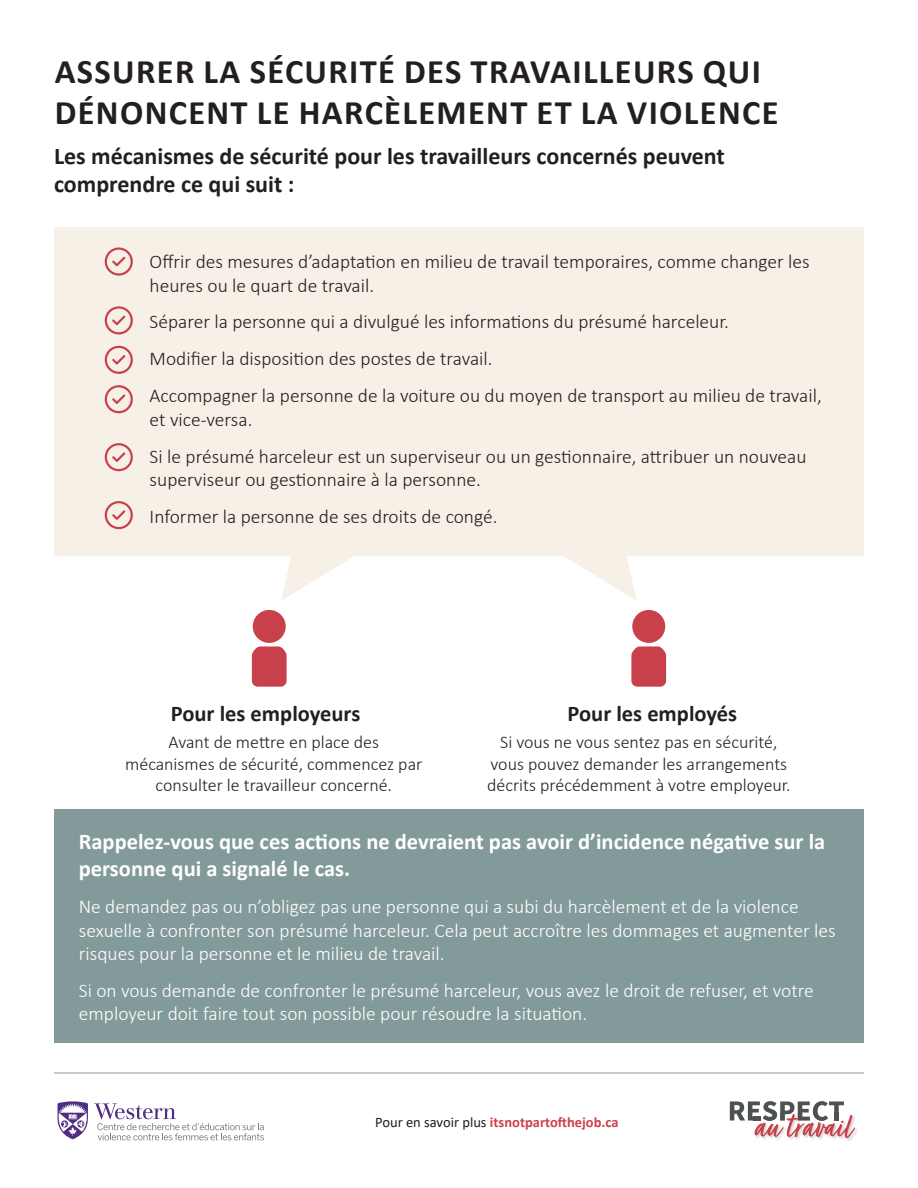
<style>
.page{position:relative;width:918px;height:1188px;background:#fff}
.page>*{position:absolute;margin:0;border:0;box-sizing:border-box;transform-origin:0 0}
.Heading_1{font:700 34.5px/41.4px "Calibri";letter-spacing:.04em;color:#231f20}
.Heading_2{font:700 24px/28.8px "Calibri";color:#231f20}
.Paragraph_-_Regular_11_5pt{font:700 22.5px/27px "Calibri";color:#fff}
.Paragraph_-_Regular_11_5pt-2{font:700 22.5px "Calibri";color:#231f20}
.Paragraph_-_Regular_11_5pt-3{font:300 19.5px/23.4px "Calibri";color:#231f20}
.Paragraph_-_Regular_11_5pt-4{font:300 19.5px/23.4px "Calibri";color:#fff}
.Paragraph_-_Regular_11_5pt-5{font:300 18px/21.6px "Calibri";color:#231f20;text-align:center}
.t1{font:700 14.55px "Calibri";color:#cb414b}
.s1{font-weight:400;color:#231f20}
</style>
<div class="page">
<div style="left:54px;top:810px;width:810px;height:233px;background:#839a9a"></div>
<div style="left:54px;top:227px;width:810px;height:328px;background:#f6f0e7"></div>
<div style="left:632px;top:610px;width:33px;height:33px;background:#c7404a;border-radius:50%"></div>
<svg style="left:631px;top:646px;width:35px;height:41px"></svg>
<svg style="left:541px;top:555px;width:96px;height:45px"></svg>
<div style="left:253px;top:610px;width:33px;height:33px;background:#c7404a;border-radius:50%"></div>
<svg style="left:252px;top:646px;width:35px;height:41px"></svg>
<svg style="left:281px;top:555px;width:96px;height:45px"></svg>
<svg style="left:105px;top:306px;width:28px;height:28px"></svg>
<svg style="left:105px;top:248px;width:28px;height:28px"></svg>
<svg style="left:105px;top:346px;width:28px;height:28px"></svg>
<svg style="left:105px;top:385px;width:28px;height:28px"></svg>
<svg style="left:105px;top:443px;width:28px;height:28px"></svg>
<svg style="left:105px;top:501px;width:28px;height:28px"></svg>
<hr style="left:54px;top:1073px;width:810px;height:1px;background:#939598">
<svg style="left:58px;top:1101px;width:30px;height:38px"></svg>
<svg style="left:94px;top:1103px;width:170px;height:37px"></svg>
<img style="left:762px;top:1128px;width:96px;height:13px">
<svg style="left:730px;top:1101px;width:125px;height:37px"></svg>
<h1 class="Heading_1" style="left:55px;top:50px;width:725px">ASSURER LA SÉCURITÉ DES TRAVAILLEURS QUI<br>DÉNONCENT LE HARCÈLEMENT ET LA VIOLENCE</h1>
<h2 class="Heading_2" style="left:54px;top:141px;width:672px">Les mécanismes de sécurité pour les travailleurs concernés peuvent comprendre ce qui suit :</h2>
<p class="Paragraph_-_Regular_11_5pt-3" style="left:150px;top:250px;width:662px">Offrir des mesures d’adaptation en milieu de travail temporaires, comme changer les heures ou le quart de travail.</p>
<p class="Paragraph_-_Regular_11_5pt-3" style="left:150px;top:310px;width:581px">Séparer la personne qui a divulgué les informations du présumé harceleur.</p>
<p class="Paragraph_-_Regular_11_5pt-3" style="left:150px;top:347px;width:344px">Modifier la disposition des postes de travail.</p>
<p class="Paragraph_-_Regular_11_5pt-3" style="left:150px;top:384px;width:674px">Accompagner la personne de la voiture ou du moyen de transport au milieu de travail, et vice-versa.</p>
<p class="Paragraph_-_Regular_11_5pt-3" style="left:150px;top:444px;width:658px">Si le présumé harceleur est un superviseur ou un gestionnaire, attribuer un nouveau superviseur ou gestionnaire à la personne.</p>
<p class="Paragraph_-_Regular_11_5pt-3" style="left:150px;top:504px;width:349px">Informer la personne de ses droits de congé.</p>
<p class="Paragraph_-_Regular_11_5pt-2" style="left:568px;top:698px;width:171px">Pour les employés</p>
<p class="Paragraph_-_Regular_11_5pt-5" style="left:487px;top:731px;width:305px">Si vous ne vous sentez pas en sécurité, vous pouvez demander les arrangements décrits précédemment à votre employeur.</p>
<p class="Paragraph_-_Regular_11_5pt" style="left:79px;top:828px;width:748px">Rappelez-vous que ces actions ne devraient pas avoir d’incidence négative sur la personne qui a signalé le cas.</p>
<p class="Paragraph_-_Regular_11_5pt-4" style="left:79px;top:895px;width:758px">Ne demandez pas ou n’obligez pas une personne qui a subi du harcèlement et de la violence sexuelle à confronter son présumé harceleur. Cela peut accroître les dommages et augmenter les risques pour la personne et le milieu de travail.</p>
<p class="Paragraph_-_Regular_11_5pt-4" style="left:79px;top:978px;width:737px">Si on vous demande de confronter le présumé harceleur, vous avez le droit de refuser, et votre employeur doit faire tout son possible pour résoudre la situation.</p>
<p class="Paragraph_-_Regular_11_5pt-2" style="left:171px;top:698px;width:191px">Pour les employeurs</p>
<p class="Paragraph_-_Regular_11_5pt-5" style="left:125px;top:731px;width:299px">Avant de mettre en place des mécanismes de sécurité, commencez par consulter le travailleur concerné.</p>
<p class="t1" style="left:375px;top:1112px;width:245px"><span class="s1">Pour en savoir plus</span> itsnotpartofthejob.ca</p>
</div>
